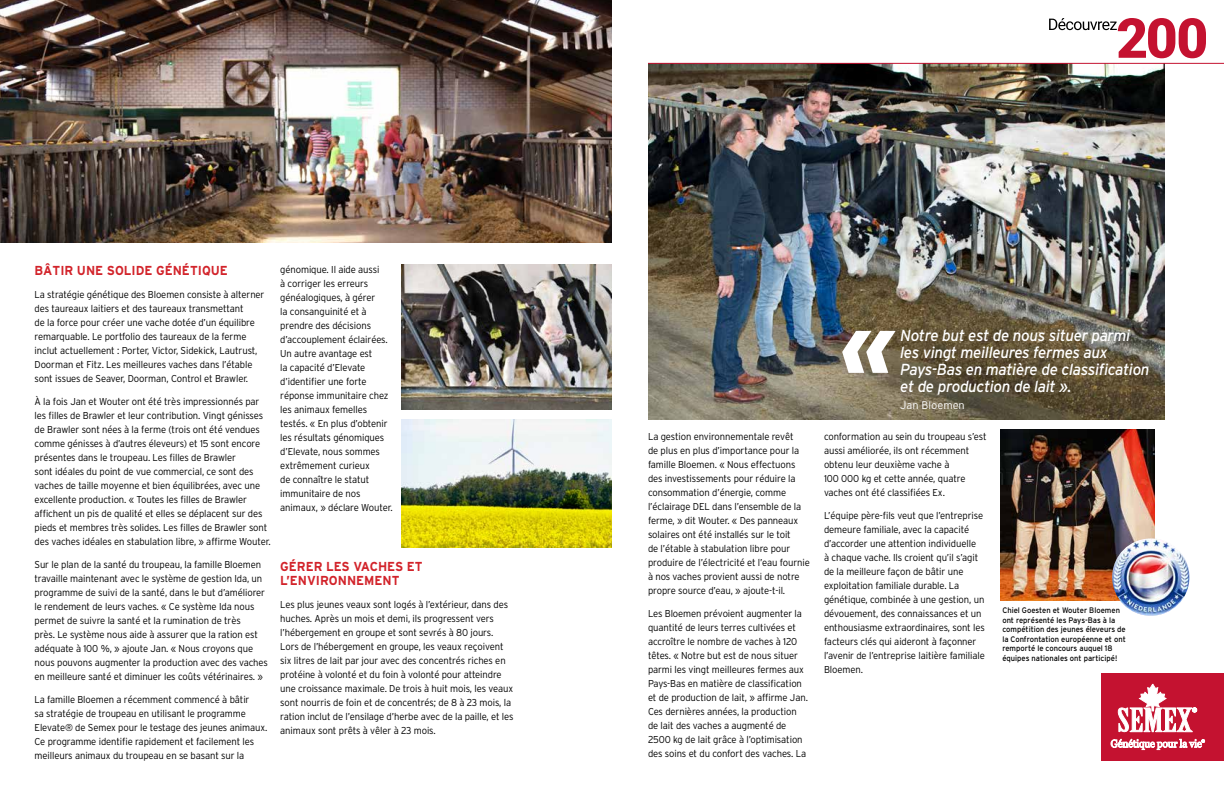
<style>
.page{position:relative;width:1224px;height:792px;background:#fff}
.page>*{position:absolute;margin:0;border:0;box-sizing:border-box;transform-origin:0 0}
.t1{font:italic 900 80px "Interstate";color:#fff}
.t2{font:italic 16px/17px "Interstate";letter-spacing:-.02em;color:#fff;scale:.95 1}
.t3{font:700 13px/14px "Interstate";color:#d2232a;scale:.95 1}
.t4{font:300 11px "Interstate";color:#fff}
.t5{font:300 10px/14px "Interstate";letter-spacing:-.01em;color:#000;scale:.95 1}
.t6{font:8px/9.6px "Interstate";color:#000;scale:.95 1}
</style>
<div class="page">
<img style="left:648px;top:64px;width:516px;height:355px">
<hr style="left:648px;top:63px;width:576px;height:1px;background:#c41230">
<div style="left:1102px;top:673px;width:122px;height:88px;background:#c41230"></div>
<img style="left:0;top:0;width:612px;height:243px">
<img style="left:401px;top:419px;width:211px;height:129px">
<img style="left:401px;top:265px;width:211px;height:144px">
<img style="left:1001px;top:429px;width:153px;height:172px">
<img style="left:1112px;top:538px;width:77px;height:78px;border-radius:39px">
<svg style="left:1111px;top:739px;width:94px;height:11px"></svg>
<svg style="left:1118px;top:684px;width:79px;height:48px"></svg>
<svg style="left:1049px;top:18px;width:157px;height:40px"></svg>
<h3 class="t3" style="left:35px;top:264px;width:205px">BÂTIR UNE SOLIDE GÉNÉTIQUE</h3>
<p class="t5" style="left:35px;top:288px;width:244px">La stratégie génétique des Bloemen consiste à alterner des taureaux laitiers et des taureaux transmettant<br>de la force pour créer une vache dotée d’un équilibre remarquable. Le portfolio des taureaux de la ferme inclut actuellement : Porter, Victor, Sidekick, Lautrust, Doorman et Fitz. Les meilleures vaches dans l’étable sont issues de Seaver, Doorman, Control et Brawler.</p>
<p class="t5" style="left:35px;top:395px;width:250px">À la fois Jan et Wouter ont été très impressionnés par les filles de Brawler et leur contribution. Vingt génisses de Brawler sont nées à la ferme (trois ont été vendues comme génisses à d’autres éleveurs) et 15 sont encore présentes dans le troupeau. Les filles de Brawler<br>sont idéales du point de vue commercial, ce sont des vaches de taille moyenne et bien équilibrées, avec une excellente production. « Toutes les filles de Brawler affichent un pis de qualité et elles se déplacent sur des pieds et membres très solides. Les filles de Brawler sont des vaches idéales en stabulation libre, » affirme Wouter.</p>
<p class="t5" style="left:35px;top:558px;width:247px">Sur le plan de la santé du troupeau, la famille Bloemen travaille maintenant avec le système de gestion Ida, un programme de suivi de la santé, dans le but d’améliorer le rendement de leurs vaches. « Ce système Ida nous permet de suivre la santé et la rumination de très<br>près. Le système nous aide à assurer que la ration est adéquate à 100 %, » ajoute Jan. « Nous croyons que nous pouvons augmenter la production avec des vaches en meilleure santé et diminuer les coûts vétérinaires. »</p>
<p class="t5" style="left:35px;top:693px;width:247px">La famille Bloemen a récemment commencé à bâtir<br>sa stratégie de troupeau en utilisant le programme Elevate® de Semex pour le testage des jeunes animaux.<br>Ce programme identifie rapidement et facilement les meilleurs animaux du troupeau en se basant sur la</p>
<p class="t5" style="left:280px;top:262px;width:120px">génomique. Il aide aussi<br>à corriger les erreurs généalogiques, à gérer<br>la consanguinité et à prendre des décisions d’accouplement éclairées.<br>Un autre avantage est<br>la capacité d’Elevate d’identifier une forte réponse immunitaire chez les animaux femelles testés. « En plus d’obtenir les résultats génomiques d’Elevate, nous sommes extrêmement curieux<br>de connaître le statut immunitaire de nos animaux, » déclare Wouter.</p>
<h3 class="t3" style="left:280px;top:559px;width:151px">GÉRER LES VACHES ET<br>L’ENVIRONNEMENT</h3>
<p class="t5" style="left:280px;top:597px;width:247px">Les plus jeunes veaux sont logés à l’extérieur, dans des huches. Après un mois et demi, ils progressent vers l’hébergement en groupe et sont sevrés à 80 jours.<br>Lors de l’hébergement en groupe, les veaux reçoivent six litres de lait par jour avec des concentrés riches en protéine à volonté et du foin à volonté pour atteindre une croissance maximale. De trois à huit mois, les veaux sont nourris de foin et de concentrés; de 8 à 23 mois, la ration inclut de l’ensilage d’herbe avec de la paille, et les animaux sont prêts à vêler à 23 mois.</p>
<p class="t5" style="left:648px;top:429px;width:172px">La gestion environnementale revêt<br>de plus en plus d’importance pour la famille Bloemen. « Nous effectuons des investissements pour réduire la consommation d’énergie, comme l’éclairage DEL dans l’ensemble de la ferme, » dit Wouter. « Des panneaux solaires ont été installés sur le toit<br>de l’étable à stabulation libre pour produire de l’électricité et l’eau fournie à nos vaches provient aussi de notre propre source d’eau, » ajoute-t-il.</p>
<p class="t5" style="left:648px;top:606px;width:170px">Les Bloemen prévoient augmenter la quantité de leurs terres cultivées et accroître le nombre de vaches à 120 têtes. « Notre but est de nous situer parmi les vingt meilleures fermes aux Pays-Bas en matière de classification et de production de lait, » affirme Jan.<br>Ces dernières années, la production de lait des vaches a augmenté de 2500 kg de lait grâce à l’optimisation des soins et du confort des vaches. La</p>
<h2 class="t2" style="left:900px;top:327px;width:264px">Notre but est de nous situer parmi les vingt meilleures fermes aux<br>Pays-Bas en matière de classification et de production de lait ».</h2>
<p class="t4" style="left:900px;top:398px;width:66px">Jan Bloemen</p>
<h1 class="t1" style="left:840px;top:296px;width:57px">«</h1>
<p class="t5" style="left:824px;top:429px;width:173px">conformation au sein du troupeau s’est aussi améliorée, ils ont récemment obtenu leur deuxième vache à<br>100 000 kg et cette année, quatre vaches ont été classifiées Ex.</p>
<p class="t5" style="left:824px;top:508px;width:171px">L’équipe père-fils veut que l’entreprise demeure familiale, avec la capacité d’accorder une attention individuelle<br>à chaque vache. Ils croient qu’il s’agit de la meilleure façon de bâtir une exploitation familiale durable. La génétique, combinée à une gestion, un dévouement, des connaissances et un enthousiasme extraordinaires, sont les facteurs clés qui aideront à façonner l’avenir de l’entreprise laitière familiale Bloemen.</p>
<p class="t6" style="left:1002px;top:605px;width:132px">Chiel Goesten et Wouter Bloemen ont représenté les Pays-Bas à la compétition des jeunes éleveurs de la Confrontation européenne et ont remporté le concours auquel 18 équipes nationales ont participé!</p>
</div>
